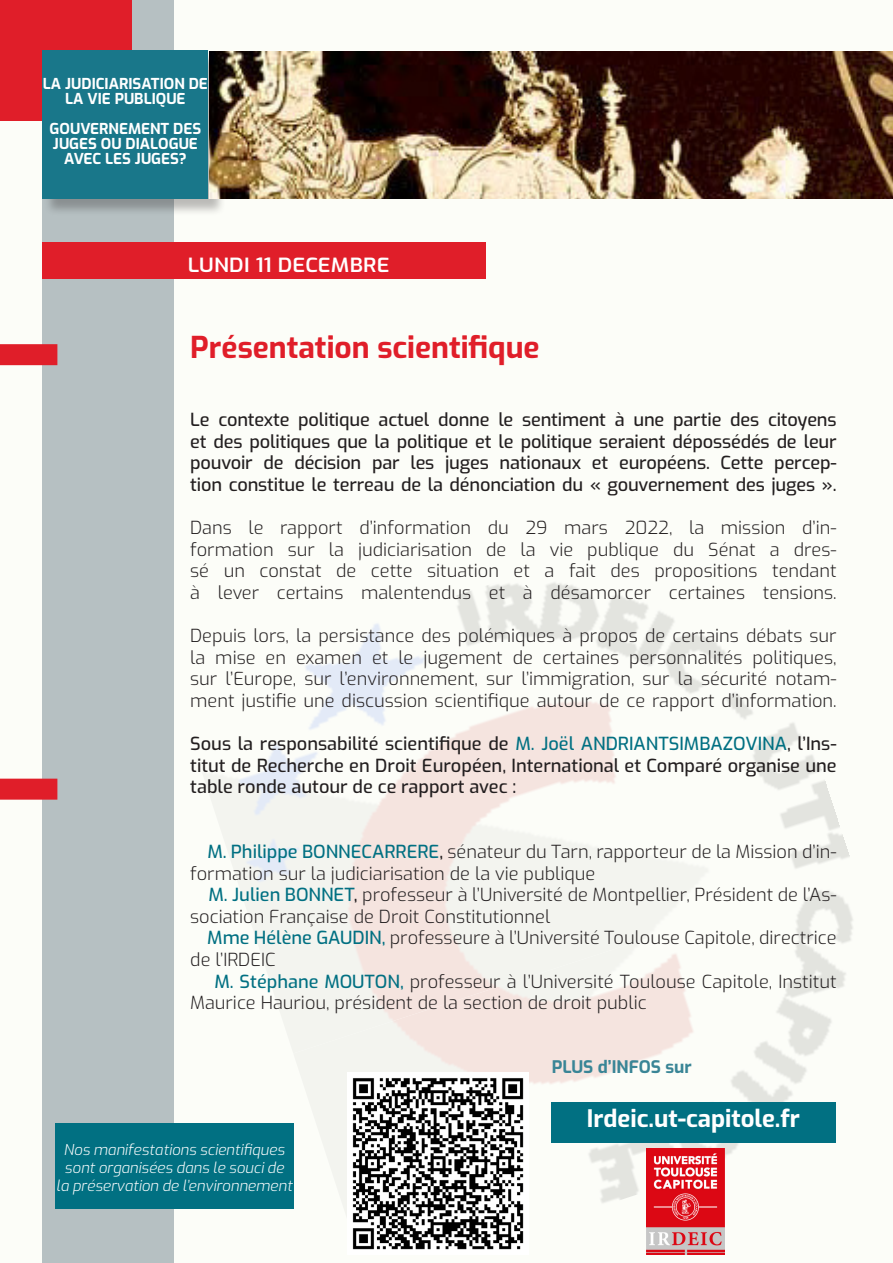
<style>
.page{position:relative;width:893px;height:1263px;background:#fcfdf8}
.page>*{position:absolute;margin:0;border:0;box-sizing:border-box;transform-origin:0 0}
.t1{font:700 30px "Exo";color:#e01e29}
.t2{font:700 24px "Exo";color:#fff}
.t3{font:600 19.5px "Exo";letter-spacing:.01em;color:#fff;scale:1.1 1}
.t4{font:300 18px/21.6px "Exo";color:#231f20}
.t5{font:500 18px/21.6px "Exo";letter-spacing:-.01em;color:#231f20;text-align:justify}
.t6{font:700 17.25px "Exo";color:#398596}
.t7{font:italic 300 15px "Exo";color:#fff}
.t8{font:700 15px/15px "Exo";color:#fff;text-align:center}
.s1{color:#017082}
.s2{font-weight:500;color:#017082}
.s3{font-weight:500}
</style>
<div class="page">
<img style="left:238px;top:582px;width:612px;height:301px">
<img style="left:293px;top:871px;width:560px;height:384px">
<div style="left:43px;top:0;width:131px;height:1263px;background:#b6c0c2"></div>
<div style="left:43px;top:242px;width:443px;height:36px;background:#e01e29"></div>
<div style="left:0;top:0;width:132px;height:120px;background:#e01e29"></div>
<div style="left:43px;top:51px;width:183px;height:165px;background:#231f20;opacity:.3"></div>
<div style="left:43px;top:50px;width:165px;height:149px;background:#19778a"></div>
<div style="left:0;top:779px;width:57px;height:21px;background:#e01e29"></div>
<div style="left:0;top:344px;width:57px;height:21px;background:#e01e29"></div>
<img style="left:209px;top:51px;width:684px;height:147px">
<img style="left:348px;top:1073px;width:181px;height:181px">
<div style="left:551px;top:1103px;width:285px;height:40px;background:#017082"></div>
<div style="left:55px;top:1123px;width:238px;height:85px;background:#017082"></div>
<img style="left:647px;top:1149px;width:78px;height:105px">
<p class="t8" style="left:43px;top:76px;width:166px">LA JUDICIARISATION DE<br>LA VIE PUBLIQUE</p>
<p class="t8" style="left:50px;top:121px;width:153px;text-align:left">GOUVERNEMENT DES<br>JUGES OU DIALOGUE</p>
<p class="t8" style="left:64px;top:151px;width:124px">AVEC LES JUGES?</p>
<p class="t3" style="left:188px;top:251px;width:185px">LUNDI 11 DECEMBRE</p>
<p class="t1" style="left:190px;top:325px;width:351px">Présentation scientifique</p>
<p class="t5" style="left:190px;top:408px;width:648px">Le contexte politique actuel donne le sentiment à une partie des citoyens et des politiques que la politique et le politique seraient dépossédés de leur pouvoir de décision par les juges nationaux et européens. Cette percep&shy;tion constitue le terreau de la dénonciation du « gouvernement des juges ».</p>
<p class="t4" style="left:190px;top:516px;width:648px;text-align:justify">Dans le rapport d’information du 29 mars 2022, la mission d’in&shy;formation sur la judiciarisation de la vie publique du Sénat a dres&shy;sé un constat de cette situation et a fait des propositions tendant à lever certains malentendus et à désamorcer certaines tensions.</p>
<p class="t4" style="left:190px;top:624px;width:648px;text-align:justify">Depuis lors, la persistance des polémiques à propos de certains débats sur la mise en examen et le jugement de certaines personnalités politiques, sur l’Europe, sur l’environnement, sur l’immigration, sur la sécurité notam&shy;ment justifie une discussion scientifique autour de ce rapport d’information.</p>
<p class="t5" style="left:190px;top:732px;width:648px">Sous la responsabilité scientifique de <span class="s1">M. Joël ANDRIANTSIMBAZOVINA</span>, l’Ins&shy;titut de Recherche en Droit Européen, International et Comparé organise une table ronde autour de ce rapport avec :</p>
<p class="t4" style="left:190px;top:840px;width:648px;text-indent:17px"><span class="s2">M. Philippe BONNECARRERE</span><span class="s3">,</span> sénateur du Tarn, rapporteur de la Mission d’in&shy;formation sur la judiciarisation de la vie publique</p>
<p class="t4" style="left:190px;top:883px;width:648px;text-indent:18px"><span class="s2">M. Julien BONNET</span><span class="s3">,</span> professeur à l’Université de Montpellier, Président de l’As&shy;sociation Française de Droit Constitutionnel</p>
<p class="t4" style="left:190px;top:926px;width:648px;text-indent:17px"><span class="s2">Mme Hélène GAUDIN,</span> professeure à l’Université Toulouse Capitole, directrice de l’IRDEIC</p>
<p class="t4" style="left:190px;top:969px;width:648px;text-indent:24px"><span class="s2">M. Stéphane MOUTON,</span> professeur à l’Université Toulouse Capitole, Institut<br>Maurice Hauriou, président de la section de droit public</p>
<p class="t6" style="left:552px;top:1054px;width:141px">PLUS d’INFOS sur</p>
<p class="t7" style="left:64px;top:1138px;width:222px">Nos manifestations scientifiques</p>
<p class="t7" style="left:65px;top:1156px;width:221px">sont organisées dans le souci de</p>
<p class="t7" style="left:56px;top:1174px;width:238px">la préservation de l’environnement</p>
<p class="t2" style="left:587px;top:1101px;width:215px">Irdeic.ut-capitole.fr</p>
</div>
